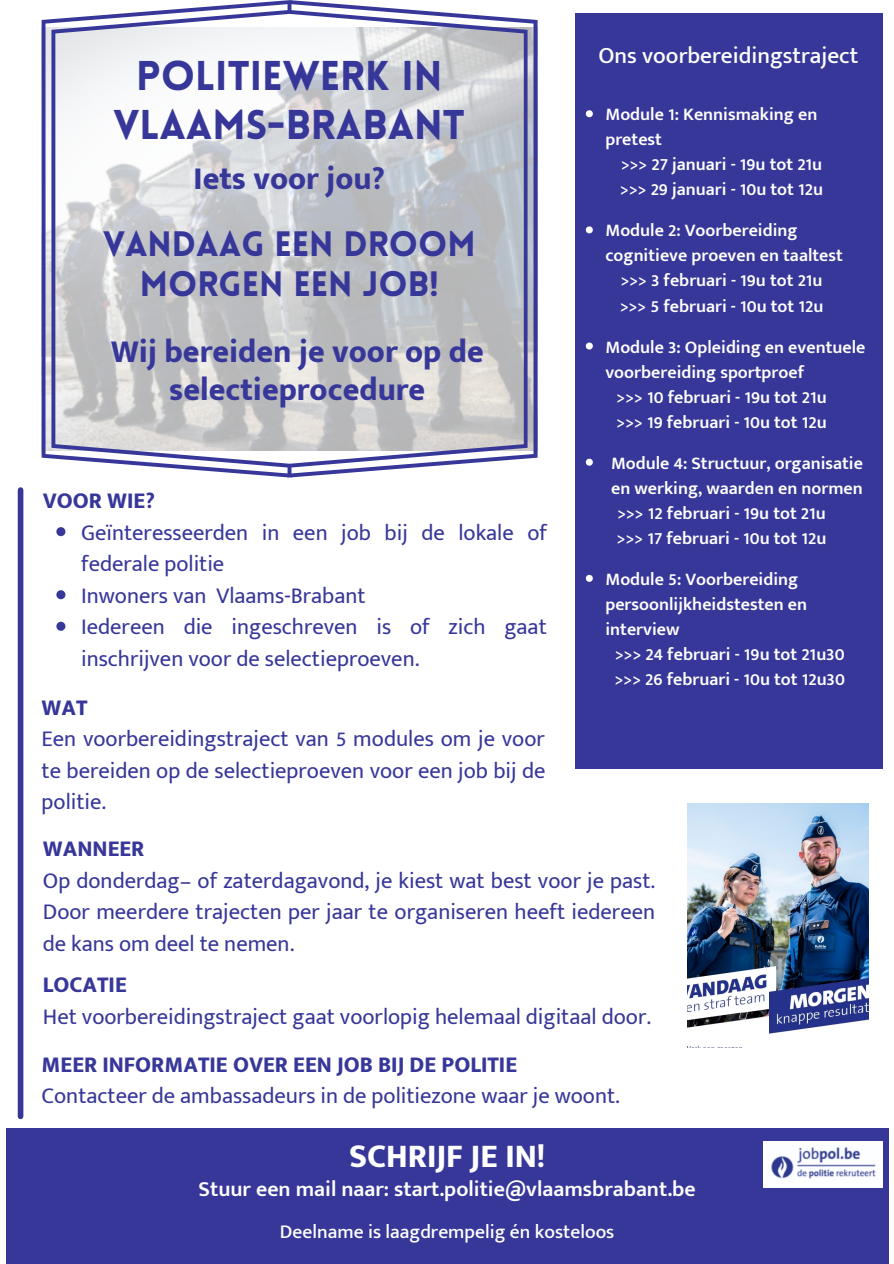
<style>
.page{position:relative;width:894px;height:1264px;background:#fff}
.page>*{position:absolute;margin:0;border:0;box-sizing:border-box;transform-origin:0 0}
.t1{font:900 40.65px "Lovelo";color:#37379a}
.t2{font:900 34.5px "Lovelo";color:#37379a}
.t3{font:800 33px "Mukta Mahee";color:#fff}
.t4{font:800 31.95px/38.2px "Mukta Mahee";color:#37379a;text-align:center}
.t5{font:500 23.25px "Mukta Mahee";color:#fff}
.t6{font:22.5px/31.5px "Mukta Mahee";color:#37379a}
.t7{font:800 22.5px "Mukta Mahee";color:#37379a}
.t8{font:600 21.9px "Mukta Mahee";color:#fff}
.t9{font:500 19.5px "Mukta Mahee";color:#fff}
.t10{font:600 18px/25px "Mukta Mahee";color:#fff}
</style>
<div class="page">
<div style="left:574px;top:13px;width:308px;height:756px;background:#37379a"></div>
<div style="left:6px;top:1128px;width:882px;height:135px;background:#37379a"></div>
<img style="left:763px;top:1141px;width:119px;height:46px">
<div style="left:18px;top:490px;width:5px;height:626px;background:#37379a"></div>
<svg style="left:42px;top:0;width:495px;height:477px"></svg>
<svg style="left:56px;top:527px;width:9px;height:9px"></svg>
<svg style="left:56px;top:590px;width:9px;height:9px"></svg>
<svg style="left:56px;top:621px;width:9px;height:9px"></svg>
<svg style="left:585px;top:110px;width:7px;height:7px"></svg>
<svg style="left:585px;top:226px;width:7px;height:7px"></svg>
<svg style="left:585px;top:342px;width:7px;height:7px"></svg>
<svg style="left:585px;top:458px;width:7px;height:7px"></svg>
<svg style="left:585px;top:575px;width:7px;height:7px"></svg>
<img style="left:687px;top:803px;width:180px;height:244px">
<p class="t1" style="left:136px;top:60px;width:307px">POLITIEWERK IN</p>
<p class="t1" style="left:113px;top:108px;width:353px">VLAAMS-BRABANT</p>
<p class="t4" style="left:193px;top:158px;width:193px">Iets voor jou?</p>
<p class="t2" style="left:103px;top:230px;width:374px">VANDAAG EEN DROOM</p>
<p class="t2" style="left:140px;top:270px;width:300px">MORGEN EEN JOB!</p>
<p class="t4" style="left:111px;top:332px;width:374px">Wij bereiden je voor op de selectieprocedure</p>
<p class="t7" style="left:43px;top:487px;width:113px">VOOR WIE?</p>
<p class="t6" style="left:81px;top:516px;width:467px">Geïnteresseerden in een job bij de lokale of federale politie</p>
<p class="t6" style="left:81px;top:579px;width:286px">Inwoners van Vlaams-Brabant</p>
<p class="t6" style="left:81px;top:610px;width:467px">Iedereen die ingeschreven is of zich gaat inschrijven voor de selectieproeven.</p>
<p class="t5" style="left:598px;top:42px;width:261px">Ons voorbereidingstraject</p>
<p class="t10" style="left:605px;top:101px;width:213px">Module 1: Kennismaking en pretest</p>
<p class="t10" style="left:621px;top:151px;width:203px">&gt;&gt;&gt; 27 januari - 19u tot 21u</p>
<p class="t10" style="left:620px;top:177px;width:204px">&gt;&gt;&gt; 29 januari - 10u tot 12u</p>
<p class="t10" style="left:605px;top:218px;width:239px">Module 2: Voorbereiding cognitieve proeven en taaltest</p>
<p class="t10" style="left:620px;top:268px;width:203px">&gt;&gt;&gt; 3 februari - 19u tot 21u</p>
<p class="t10" style="left:620px;top:293px;width:205px">&gt;&gt;&gt; 5 februari - 10u tot 12u</p>
<p class="t10" style="left:605px;top:334px;width:261px">Module 3: Opleiding en eventuele voorbereiding sportproef</p>
<p class="t10" style="left:616px;top:384px;width:211px">&gt;&gt;&gt; 10 februari - 19u tot 21u</p>
<p class="t10" style="left:616px;top:409px;width:211px">&gt;&gt;&gt; 19 februari - 10u tot 12u</p>
<p class="t10" style="left:611px;top:450px;width:253px">Module 4: Structuur, organisatie en werking, waarden en normen</p>
<p class="t10" style="left:617px;top:500px;width:210px">&gt;&gt;&gt; 12 februari - 19u tot 21u</p>
<p class="t10" style="left:616px;top:525px;width:211px">&gt;&gt;&gt; 17 februari - 10u tot 12u</p>
<p class="t10" style="left:605px;top:566px;width:203px">Module 5: Voorbereiding persoonlijkheidstesten en interview</p>
<p class="t10" style="left:615px;top:641px;width:231px">&gt;&gt;&gt; 24 februari - 19u tot 21u30</p>
<p class="t10" style="left:614px;top:666px;width:231px">&gt;&gt;&gt; 26 februari - 10u tot 12u30</p>
<p class="t7" style="left:42px;top:693px;width:48px">WAT</p>
<p class="t6" style="left:42px;top:722px;width:505px;text-align:justify">Een voorbereidingstraject van 5 modules om je voor te bereiden op de selectieproeven voor een job bij de politie.</p>
<p class="t7" style="left:43px;top:835px;width:103px">WANNEER</p>
<p class="t6" style="left:43px;top:864px;width:613px;text-align:justify">Op donderdag– of zaterdagavond, je kiest wat best voor je past.<br>Door meerdere trajecten per jaar te organiseren heeft iedereen de kans om deel te nemen.</p>
<p class="t7" style="left:43px;top:971px;width:85px">LOCATIE</p>
<p class="t6" style="left:43px;top:1000px;width:609px">Het voorbereidingstraject gaat voorlopig helemaal digitaal door.</p>
<p class="t7" style="left:42px;top:1050px;width:477px">MEER INFORMATIE OVER EEN JOB BIJ DE POLITIE</p>
<p class="t6" style="left:42px;top:1079px;width:579px">Contacteer de ambassadeurs in de politiezone waar je woont.</p>
<p class="t3" style="left:349px;top:1136px;width:197px">SCHRIJF JE IN!</p>
<p class="t8" style="left:198px;top:1175px;width:498px">Stuur een mail naar: start.politie@vlaamsbrabant.be</p>
<p class="t9" style="left:280px;top:1219px;width:336px">Deelname is laagdrempelig én kosteloos</p>
</div>
